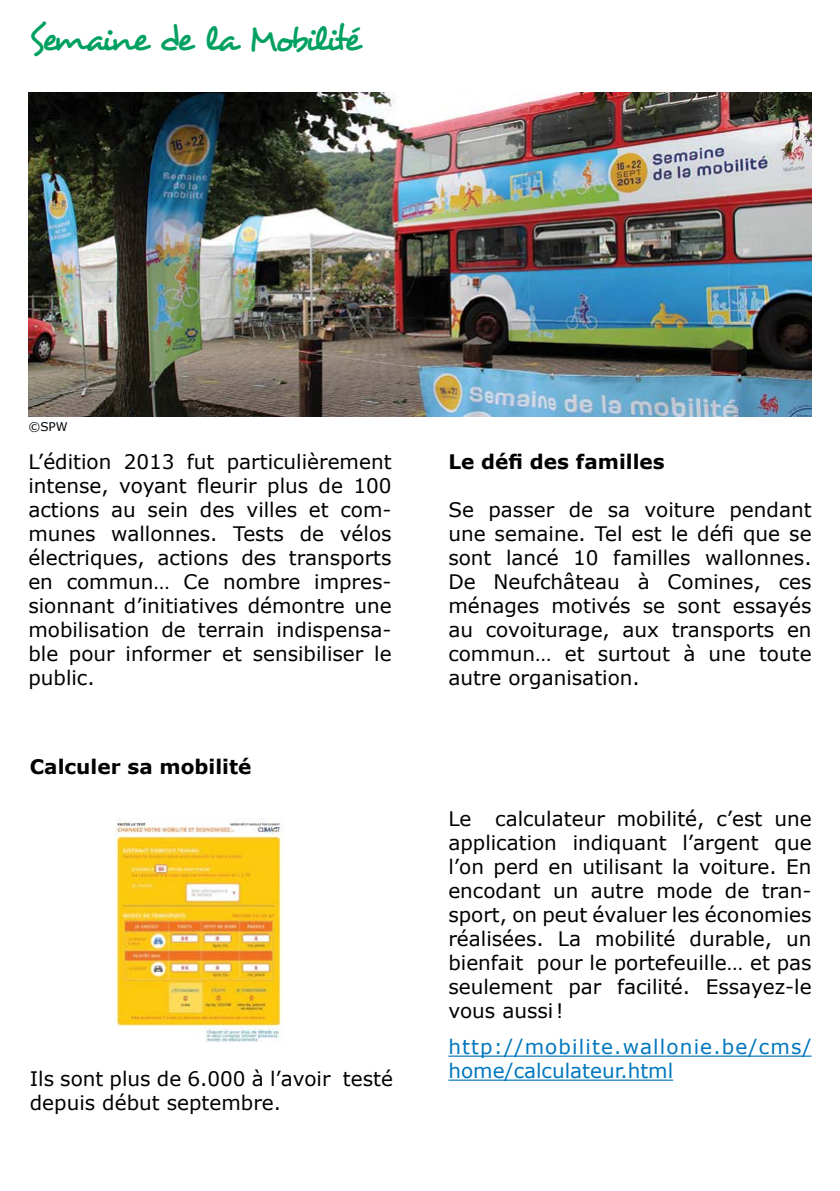
<style>
.page{position:relative;width:840px;height:1191px;background:#fff}
.page>*{position:absolute;margin:0;border:0;box-sizing:border-box;transform-origin:0 0}
.t1{font:36px "Desyrel";letter-spacing:-.095em;color:#00a160}
.t2{font:20px/24px "Verdana";color:#000;text-align:justify}
.t3{font:20px/24px "Verdana";letter-spacing:.055em;color:#0077be}
.t4{font:700 20px "Verdana";color:#000}
.t5{font:12px "Verdana";color:#000}
</style>
<div class="page">
<img style="left:116px;top:818px;width:167px;height:224px">
<img style="left:28px;top:92px;width:783px;height:324px">
<hr style="left:448px;top:1055px;width:363px;height:1px;background:#0077be">
<hr style="left:448px;top:1079px;width:225px;height:1px;background:#0077be">
<h1 class="t1" style="left:28px;top:16px;width:333px">Semaine de la Mobilité</h1>
<p class="t5" style="left:28px;top:418px;width:41px">©SPW</p>
<p class="t2" style="left:28px;top:449px;width:364px">L’édition 2013 fut particulièrement intense, voyant fleurir plus de 100 actions au sein des villes et com&shy;munes wallonnes. Tests de vélos électriques, actions des transports en commun… Ce nombre impres&shy;sionnant d’initiatives démontre une mobilisation de terrain indispensa&shy;ble pour informer et sensibiliser le public.</p>
<p class="t4" style="left:448px;top:447px;width:218px">Le défi des familles</p>
<p class="t2" style="left:448px;top:497px;width:364px">Se passer de sa voiture pendant une semaine. Tel est le défi que se sont lancé 10 familles wallonnes.<br>De Neufchâteau à Comines, ces ménages motivés se sont essayés au covoiturage, aux transports en commun… et surtout à une toute autre organisation.</p>
<p class="t4" style="left:30px;top:752px;width:223px">Calculer sa mobilité</p>
<p class="t2" style="left:30px;top:1066px;width:364px">Ils sont plus de 6.000 à l’avoir testé depuis début septembre.</p>
<p class="t2" style="left:448px;top:807px;width:364px">Le calculateur mobilité, c’est une application indiquant l’argent que l’on perd en utilisant la voiture. En encodant un autre mode de tran&shy;sport, on peut évaluer les économies réalisées. La mobilité durable, un bienfait pour le portefeuille… et pas seulement par facilité. Essayez-le vous aussi!</p>
<p class="t3" style="left:448px;top:1035px;width:364px">http://mobilite.wallonie.be/cms/ home/calculateur.html</p>
</div>
